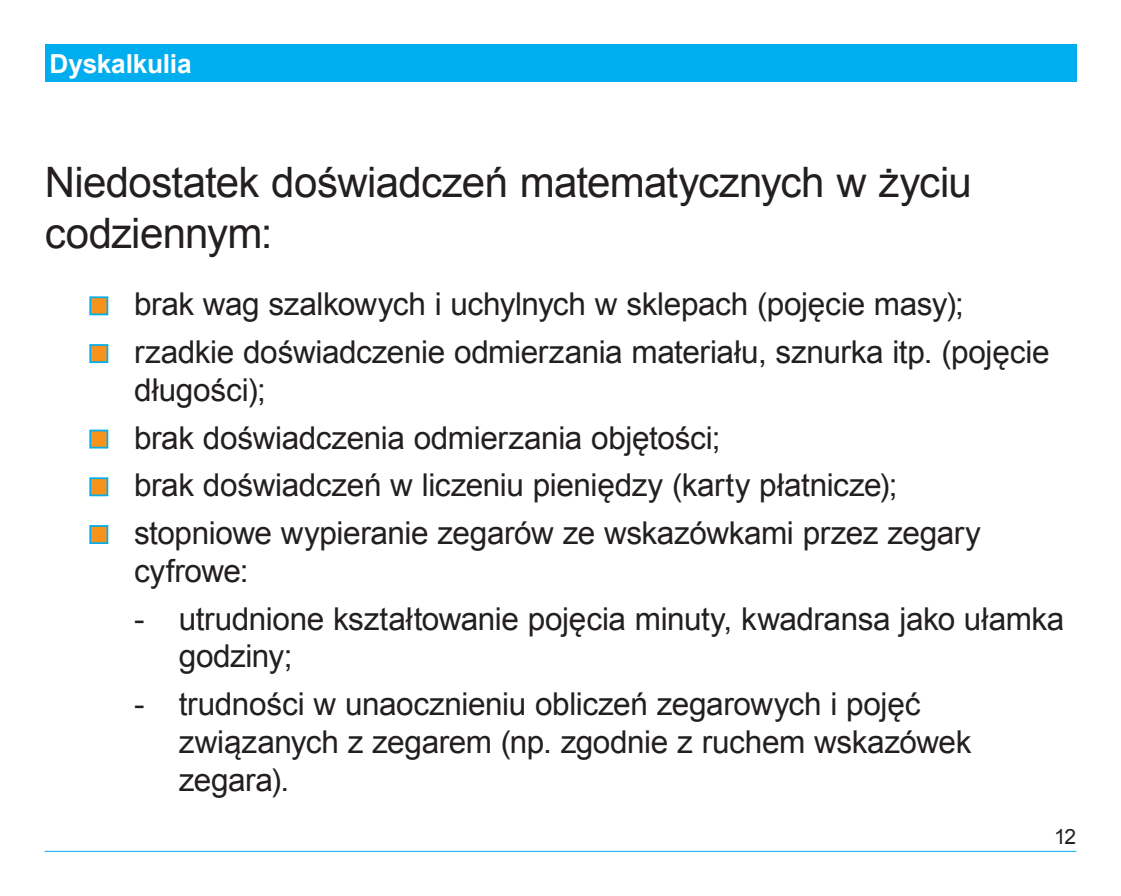
<style>
.page{position:relative;width:1121px;height:896px;background:#fff}
.page>*{position:absolute;margin:0;border:0;box-sizing:border-box;transform-origin:0 0}
.t1{font:42px/50.4px "Arial";letter-spacing:-.015em;color:#231f20}
.t2{font:31.5px/47.7px "Arial";letter-spacing:-.015em;color:#231f20}
.t3{font:700 26.25px "Arial";letter-spacing:-.01em;color:#fff}
.t4{font:21px "Arial";color:#231f20}
</style>
<div class="page">
<div style="left:45px;top:45px;width:1030px;height:37px;background:#00aeef"></div>
<hr style="left:45px;top:851px;width:1030px;height:1px;background:#00aeef">
<div style="left:90px;top:297px;width:17px;height:17px;background:#f7931d"></div>
<div style="left:89px;top:296px;width:19px;height:19px;border:2px solid #00aeef"></div>
<div style="left:90px;top:345px;width:17px;height:17px;background:#f7931d"></div>
<div style="left:89px;top:344px;width:19px;height:19px;border:2px solid #00aeef"></div>
<div style="left:90px;top:431px;width:17px;height:17px;background:#f7931d"></div>
<div style="left:89px;top:430px;width:19px;height:19px;border:2px solid #00aeef"></div>
<div style="left:90px;top:478px;width:17px;height:17px;background:#f7931d"></div>
<div style="left:89px;top:477px;width:19px;height:19px;border:2px solid #00aeef"></div>
<div style="left:90px;top:526px;width:17px;height:17px;background:#f7931d"></div>
<div style="left:89px;top:525px;width:19px;height:19px;border:2px solid #00aeef"></div>
<p class="t3" style="left:50px;top:49px;width:144px">Dyskalkulia</p>
<h1 class="t1" style="left:45px;top:158px;width:928px">Niedostatek doświadczeń matematycznych w życiu codziennym:</h1>
<p class="t2" style="left:134px;top:281px;width:916px">brak wag szalkowych i uchylnych w sklepach (pojęcie masy); rzadkie doświadczenie odmierzania materiału, sznurka itp. (pojęcie</p>
<p class="t2" style="left:134px;top:366px;width:848px">długości);<br>brak doświadczenia odmierzania objętości;<br>brak doświadczeń w liczeniu pieniędzy (karty płatnicze); stopniowe wypieranie zegarów ze wskazówkami przez zegary</p>
<p class="t2" style="left:134px;top:547px;width:116px">cyfrowe:</p>
<p class="t2" style="left:179px;top:600px;width:886px;line-height:37.8px;text-indent:-45px">- utrudnione kształtowanie pojęcia minuty, kwadransa jako ułamka godziny;</p>
<p class="t2" style="left:179px;top:685px;width:793px;line-height:37.8px;text-indent:-45px">- trudności w unaocznieniu obliczeń zegarowych i pojęć związanych z zegarem (np. zgodnie z ruchem wskazówek zegara).</p>
<p class="t4" style="left:1053px;top:825px;width:24px">12</p>
</div>
